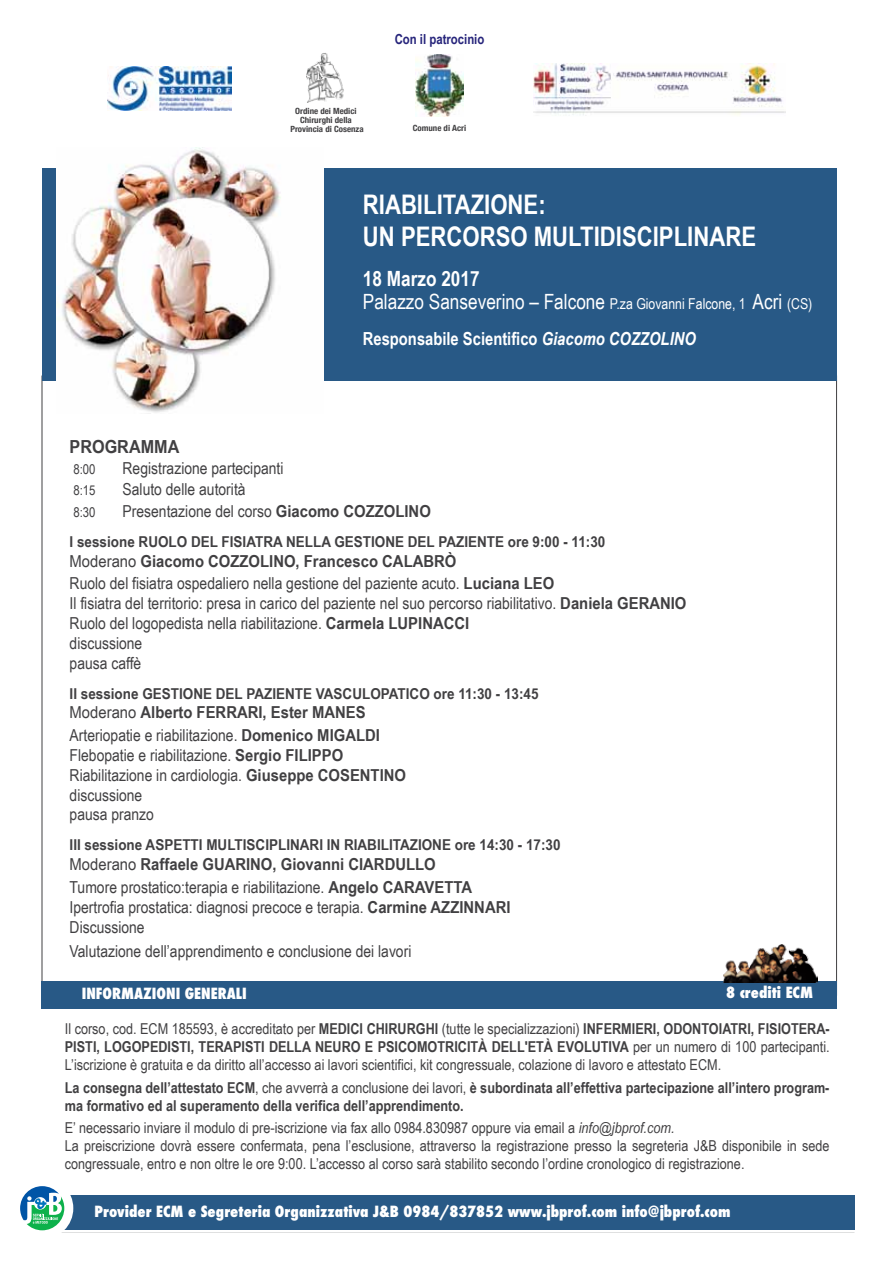
<style>
.page{position:relative;width:893px;height:1263px;background:#fff}
.page>*{position:absolute;margin:0;border:0;box-sizing:border-box;transform-origin:0 0}
.t1{font:700 27px/32.4px "Arial Narrow";color:#fff}
.t2{font:21px/22.2px "Arial Narrow";color:#fff}
.t3{font:700 18px "Arial Narrow";color:#fff}
.t4{font:700 18px "Arial Narrow";color:#414042;scale:1.1 1}
.t5{font:16.5px/19.8px "Arial Narrow";color:#414042}
.t6{font:16.5px/22.8px "Arial Narrow";color:#414042;scale:1.1 1}
.t7{font:700 16.5px/22.8px "Arial Narrow";color:#414042;scale:1.1 1}
.t8{font:15px/18px "Arial Narrow";color:#414042;text-align:justify}
.t9{font:700 15px "Arial Narrow";color:#414042;scale:1.1 1}
.t10{font:700 15px/18px "Arial Narrow";color:#414042}
.t11{font:800 condensed 15px "Futura";color:#fff}
.t12{font:700 13.8px "Arial Narrow";color:#26247b}
.t13{font:13.5px "Arial Narrow";color:#414042}
.t14{font:700 condensed 8.55px/8.9px "Helvetica Neue";color:#414042;text-align:center;scale:1.04 1}
.s1{font-weight:700}
.s2{font-size:15px}
.s3{font-style:italic}
.s4{font-weight:400}
</style>
<div class="page">
<div style="left:38px;top:1195px;width:817px;height:35px;background:#285986"></div>
<div style="left:11px;top:1177px;width:62px;height:62px;border:18px solid #fff;border-radius:50%"></div>
<svg style="left:20px;top:1186px;width:44px;height:44px"></svg>
<div style="left:41px;top:981px;width:795px;height:27px;background:#285986"></div>
<img style="left:723px;top:944px;width:94px;height:38px">
<div style="left:42px;top:168px;width:794px;height:212px;background:#285986"></div>
<img style="left:56px;top:148px;width:267px;height:265px">
<img style="left:533px;top:63px;width:252px;height:52px">
<img style="left:108px;top:66px;width:124px;height:44px">
<img style="left:416px;top:54px;width:47px;height:63px">
<img style="left:306px;top:53px;width:38px;height:50px">
<p class="t14" style="left:290px;top:106px;width:72px">Ordine dei Medici<br>Chirurghi della<br>Provincia di Cosenza</p>
<p class="t12" style="left:395px;top:28px;width:91px">Con il patrocinio</p>
<p class="t14" style="left:413px;top:123px;width:53px">Comune di Acri</p>
<h1 class="t1" style="left:363px;top:187px;width:395px">RIABILITAZIONE:<br>UN PERCORSO MULTIDISCIPLINARE</h1>
<h2 class="t2" style="left:363px;top:267px;width:451px"><span class="s1">18 Marzo 2017<br></span>Palazzo Sanseverino – Falcone <span class="s2">P.za Giovanni Falcone, 1</span> Acri <span class="s2">(CS)</span></h2>
<p class="t3" style="left:363px;top:325px;width:335px">Responsabile Scientifico <span class="s3">Giacomo COZZOLINO</span></p>
<p class="t4" style="left:70px;top:433px;width:101px">PROGRAMMA</p>
<p class="t13" style="left:73px;top:459px;width:24px">8:00</p>
<p class="t5" style="left:123px;top:458px;width:162px">Registrazione partecipanti</p>
<p class="t13" style="left:73px;top:481px;width:24px">8:15</p>
<p class="t5" style="left:123px;top:479px;width:125px">Saluto delle autorità</p>
<p class="t13" style="left:73px;top:502px;width:24px">8:30</p>
<p class="t5" style="left:123px;top:500px;width:310px">Presentazione del corso <span class="s1">Giacomo COZZOLINO</span></p>
<p class="t9" style="left:70px;top:530px;width:488px">I sessione RUOLO DEL FISIATRA NELLA GESTIONE DEL PAZIENTE ore 9:00 - 11:30</p>
<p class="t6" style="left:70px;top:549px;width:442px">Moderano <span class="s1">Giacomo COZZOLINO, Francesco CALABRÒ<br></span>Ruolo del fisiatra ospedaliero nella gestione del paziente acuto. <span class="s1">Luciana LEO</span></p>
<p class="t5" style="left:70px;top:593px;width:618px">Il fisiatra del territorio: presa in carico del paziente nel suo percorso riabilitativo. <span class="s1">Daniela GERANIO </span>Ruolo del logopedista nella riabilitazione. <span class="s1">Carmela LUPINACCI<br></span>discussione<br>pausa caffè</p>
<p class="t9" style="left:70px;top:682px;width:428px">II sessione GESTIONE DEL PAZIENTE VASCULOPATICO ore 11:30 - 13:45</p>
<p class="t7" style="left:70px;top:700px;width:284px"><span class="s4">Moderano</span> Alberto FERRARI, Ester MANES<br><span class="s4">Arteriopatie e riabilitazione.</span> Domenico MIGALDI</p>
<p class="t5" style="left:70px;top:745px;width:338px">Flebopatie e riabilitazione. <span class="s1">Sergio FILIPPO<br></span>Riabilitazione in cardiologia. <span class="s1">Giuseppe COSENTINO </span>discussione<br>pausa pranzo</p>
<p class="t9" style="left:70px;top:834px;width:448px">III sessione ASPETTI MULTISCIPLINARI IN RIABILITAZIONE ore 14:30 - 17:30</p>
<p class="t6" style="left:70px;top:852px;width:367px">Moderano <span class="s1">Raffaele GUARINO, Giovanni CIARDULLO<br></span>Tumore prostatico:terapia e riabilitazione. <span class="s1">Angelo CARAVETTA</span></p>
<p class="t5" style="left:70px;top:896px;width:442px">Ipertrofia prostatica: diagnosi precoce e terapia. <span class="s1">Carmine AZZINNARI<br></span>Discussione</p>
<p class="t5" style="left:70px;top:940px;width:343px">Valutazione dell’apprendimento e conclusione dei lavori</p>
<p class="t11" style="left:82px;top:983px;width:167px">INFORMAZIONI GENERALI</p>
<p class="t11" style="left:726px;top:982px;width:88px">8 crediti ECM</p>
<p class="t8" style="left:65px;top:1019px;width:766px">Il corso, cod. ECM 185593, è accreditato per <span class="s1">MEDICI CHIRURGHI</span> (tutte le specializzazioni) <span class="s1">INFERMIERI, ODONTOIATRI, FISIOTERA-PISTI, LOGOPEDISTI, TERAPISTI DELLA NEURO E PSICOMOTRICITÀ DELL'ETÀ EVOLUTIVA</span> per un numero di 100 partecipanti.<br>L’iscrizione è gratuita e da diritto all’accesso ai lavori scientifici, kit congressuale, colazione di lavoro e attestato ECM.</p>
<p class="t10" style="left:65px;top:1077px;width:766px">La consegna dell’attestato ECM<span class="s4">, che avverrà a conclusione dei lavori,</span> è subordinata all’effettiva partecipazione all’intero program&shy;ma formativo ed al superamento della verifica dell’apprendimento.</p>
<p class="t8" style="left:65px;top:1118px;width:766px;text-align:left">E’ necessario inviare il modulo di pre-iscrizione via fax allo 0984.830987 oppure via email a <span class="s3">info@jbprof.com.<br></span>La preiscrizione dovrà essere confermata, pena l’esclusione, attraverso la registrazione presso la segreteria J&amp;B disponibile in sede congressuale, entro e non oltre le ore 9:00. L’accesso al corso sarà stabilito secondo l’ordine cronologico di registrazione.</p>
<p class="t11" style="left:95px;top:1201px;width:637px">Provider ECM e Segreteria Organizzativa J&amp;B 0984/837852 www.jbprof.com info@jbprof.com</p>
</div>
